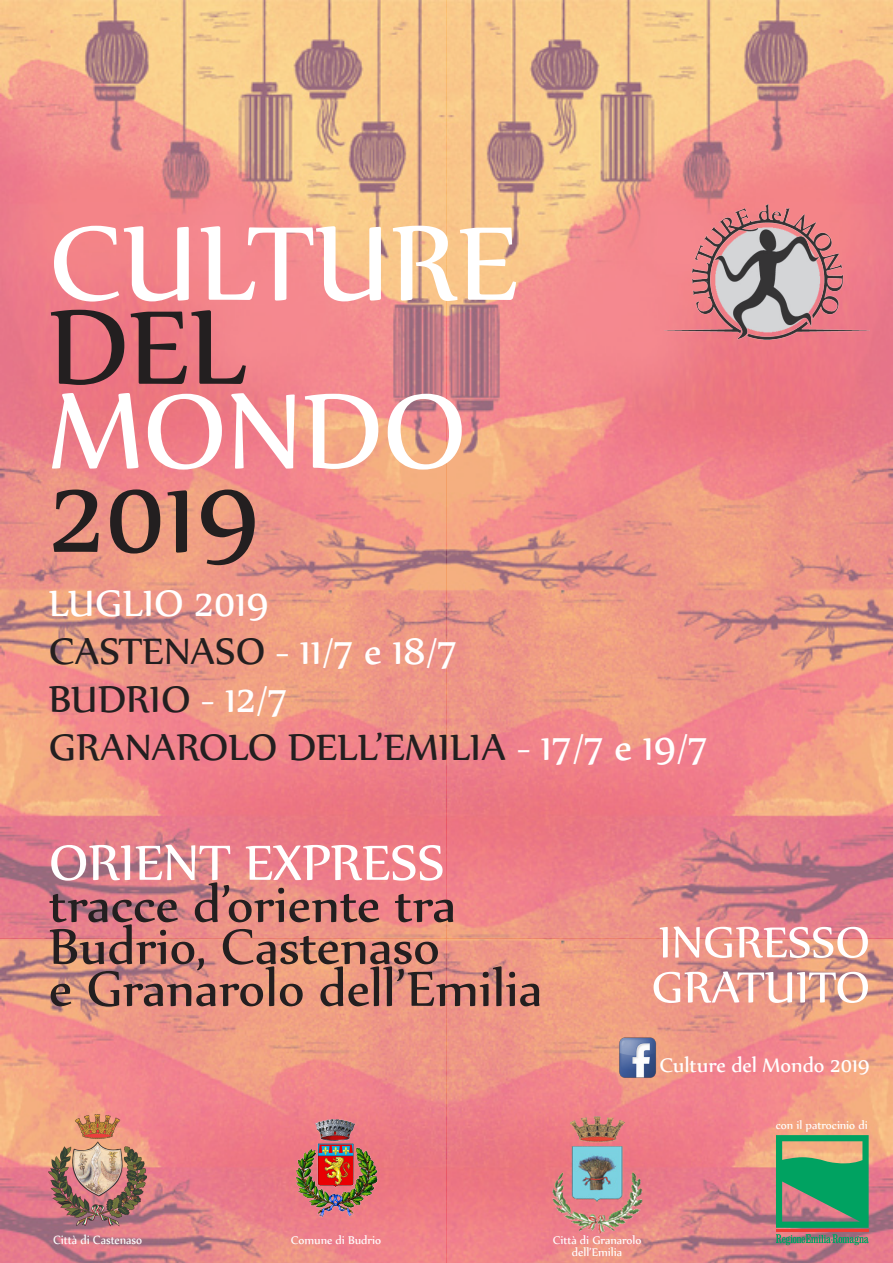
<style>
.page{position:relative;width:893px;height:1263px;background:#fff}
.page>*{position:absolute;margin:0;border:0;box-sizing:border-box;transform-origin:0 0}
.t1{font:127.5px "Nyala";color:#fff}
.t2{font:127.5px "Nyala";color:#231f20}
.t3{font:60px "Nyala";color:#231f20}
.t4{font:60px "Nyala";color:#fff}
.t5{font:52.5px/45px "Nyala";color:#fff}
.t6{font:45px "Nyala";color:#231f20}
.t7{font:45px "Nyala";color:#fff}
.t8{font:24px "Nyala";color:#fff}
.t9{font:14.55px "Nyala";color:#fff;scale:.93 1}
.t10{font:13.5px "Nyala";color:#fff}
.s1{color:#231f20}
.s2{color:#fff}
</style>
<div class="page">
<img style="left:0;top:0;width:893px;height:1263px">
<img style="left:665px;top:204px;width:205px;height:135px">
<img style="left:292px;top:1110px;width:87px;height:117px">
<img style="left:49px;top:1114px;width:98px;height:113px">
<img style="left:616px;top:1035px;width:43px;height:45px">
<svg style="left:776px;top:1135px;width:93px;height:93px;background:#509c6e"></svg>
<hr style="left:776px;top:1230px;width:93px;height:2px;background:#ee3e34">
<svg style="left:776px;top:1234px;width:93px;height:11px"></svg>
<img style="left:552px;top:1117px;width:90px;height:117px">
<p class="t1" style="left:49px;top:186px;width:471px">CULTURE</p>
<p class="t2" style="left:49px;top:270px;width:199px">DEL</p>
<p class="t1" style="left:49px;top:354px;width:419px">MONDO</p>
<p class="t2" style="left:49px;top:438px;width:213px">2019</p>
<p class="t7" style="left:49px;top:576px;width:221px">LUGLIO 2019</p>
<p class="t7" style="left:49px;top:624px;width:410px"><span class="s1">CASTENASO</span> - 11/7 e 18/7</p>
<p class="t6" style="left:49px;top:672px;width:240px">BUDRIO <span class="s2">- 12/7</span></p>
<p class="t6" style="left:49px;top:720px;width:661px">GRANAROLO DELL’EMILIA <span class="s2">- 17/7 e 19/7</span></p>
<p class="t4" style="left:49px;top:826px;width:397px">ORIENT EXPRESS</p>
<p class="t3" style="left:49px;top:868px;width:409px">tracce d’oriente tra</p>
<p class="t3" style="left:49px;top:910px;width:392px">Budrio, Castenaso</p>
<p class="t3" style="left:49px;top:952px;width:495px">e Granarolo dell’Emilia</p>
<p class="t5" style="left:652px;top:918px;width:220px">INGRESSO<br>GRATUITO</p>
<p class="t8" style="left:659px;top:1051px;width:212px">Culture del Mondo 2019</p>
<p class="t10" style="left:776px;top:1117px;width:93px">con il patrocinio di</p>
<p class="t9" style="left:53px;top:1230px;width:97px">Città di Castenaso</p>
<p class="t10" style="left:291px;top:1232px;width:92px">Comune di Budrio</p>
<p class="t10" style="left:553px;top:1232px;width:90px">Città di Granarolo</p>
<p class="t10" style="left:572px;top:1244px;width:52px">dell’Emilia</p>
</div>
